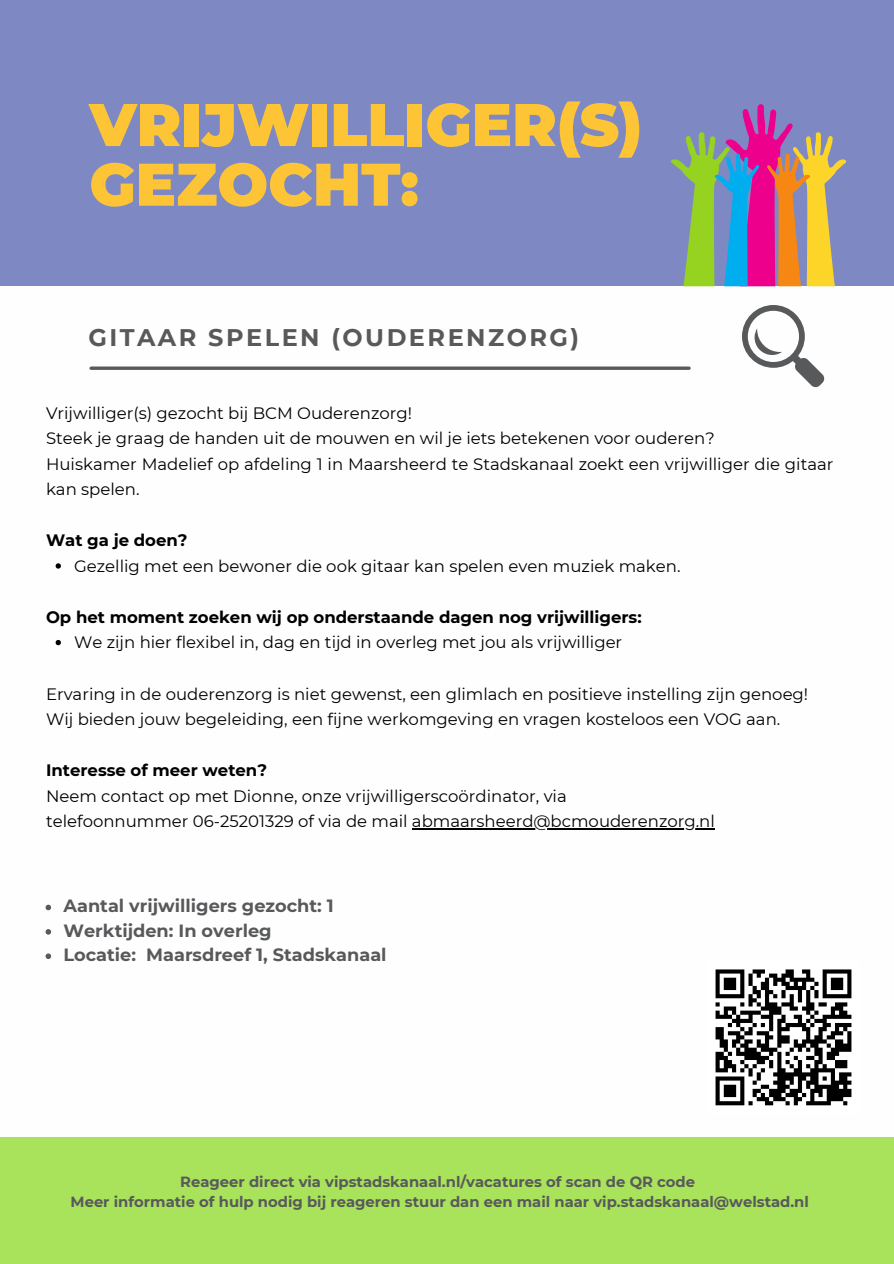
<style>
.page{position:relative;width:894px;height:1264px;background:#fff}
.page>*{position:absolute;margin:0;border:0;box-sizing:border-box;transform-origin:0 0}
.t1{font:900 60px/59.7px "Montserrat";color:#fdc536}
.t2{font:700 24px "Montserrat";letter-spacing:.105em;color:#58595b}
.t3{font:700 17.7px "Montserrat";color:#58595b}
.t4{font:16.5px/25.5px "Montserrat";color:#000}
.t5{font:700 16.5px "Montserrat";color:#000}
.t6{font:700 14.7px "Montserrat";color:#58595b}
.s1{font-weight:700}
</style>
<div class="page">
<div style="left:0;top:0;width:893px;height:1263px;background:#7e89c3"></div>
<div style="left:0;top:287px;width:893px;height:850px;background:#fefefe"></div>
<div style="left:0;top:1137px;width:893px;height:126px;background:#a9e25b"></div>
<svg style="left:91px;top:366px;width:598px;height:4px;background:#717273"></svg>
<svg style="left:742px;top:305px;width:82px;height:83px"></svg>
<svg style="left:671px;top:104px;width:175px;height:182px"></svg>
<svg style="left:56px;top:563px;width:5px;height:5px"></svg>
<svg style="left:56px;top:640px;width:5px;height:5px"></svg>
<hr style="left:412px;top:828px;width:302px;height:1px;background:#000">
<svg style="left:46px;top:904px;width:5px;height:6px"></svg>
<svg style="left:46px;top:929px;width:5px;height:5px"></svg>
<svg style="left:46px;top:953px;width:5px;height:6px"></svg>
<svg style="left:715px;top:969px;width:137px;height:137px"></svg>
<h3 class="t1" style="left:89px;top:95px;width:554px">VRIJWILLIGER(S)<br>GEZOCHT:</h3>
<p class="t2" style="left:88px;top:323px;width:492px">GITAAR SPELEN (OUDERENZORG)</p>
<h1 class="t4" style="left:46px;top:400px;width:788px">Vrijwilliger(s) gezocht bij BCM Ouderenzorg!<br>Steek je graag de handen uit de mouwen en wil je iets betekenen voor ouderen?<br>Huiskamer Madelief op afdeling 1 in Maarsheerd te Stadskanaal zoekt een vrijwilliger die gitaar kan spelen.</h1>
<p class="t5" style="left:46px;top:530px;width:143px">Wat ga je doen?</p>
<p class="t4" style="left:74px;top:553px;width:607px">Gezellig met een bewoner die ook gitaar kan spelen even muziek maken.</p>
<h2 class="t5" style="left:46px;top:607px;width:597px">Op het moment zoeken wij op onderstaande dagen nog vrijwilligers:</h2>
<p class="t4" style="left:74px;top:629px;width:549px">We zijn hier flexibel in, dag en tijd in overleg met jou als vrijwilliger</p>
<h4 class="t4" style="left:46px;top:681px;width:763px">Ervaring in de ouderenzorg is niet gewenst, een glimlach en positieve instelling zijn genoeg!<br>Wij bieden jouw begeleiding, een fijne werkomgeving en vragen kosteloos een VOG aan.</h4>
<h3 class="t4" style="left:46px;top:757px;width:670px"><span class="s1">Interesse of meer weten?<br></span>Neem contact op met Dionne, onze vrijwilligerscoördinator, via<br>telefoonnummer 06-25201329 of via de mail abmaarsheerd@bcmouderenzorg.nl</h3>
<p class="t3" style="left:63px;top:895px;width:272px">Aantal vrijwilligers gezocht: 1</p>
<h4 class="t3" style="left:63px;top:919px;width:209px">Werktijden: In overleg</h4>
<h4 class="t3" style="left:63px;top:944px;width:324px">Locatie: Maarsdreef 1, Stadskanaal</h4>
<p class="t6" style="left:180px;top:1173px;width:516px">Reageer direct via vipstadskanaal.nl/vacatures of scan de QR code</p>
<p class="t6" style="left:71px;top:1193px;width:739px">Meer informatie of hulp nodig bij reageren stuur dan een mail naar vip.stadskanaal@welstad.nl</p>
</div>
